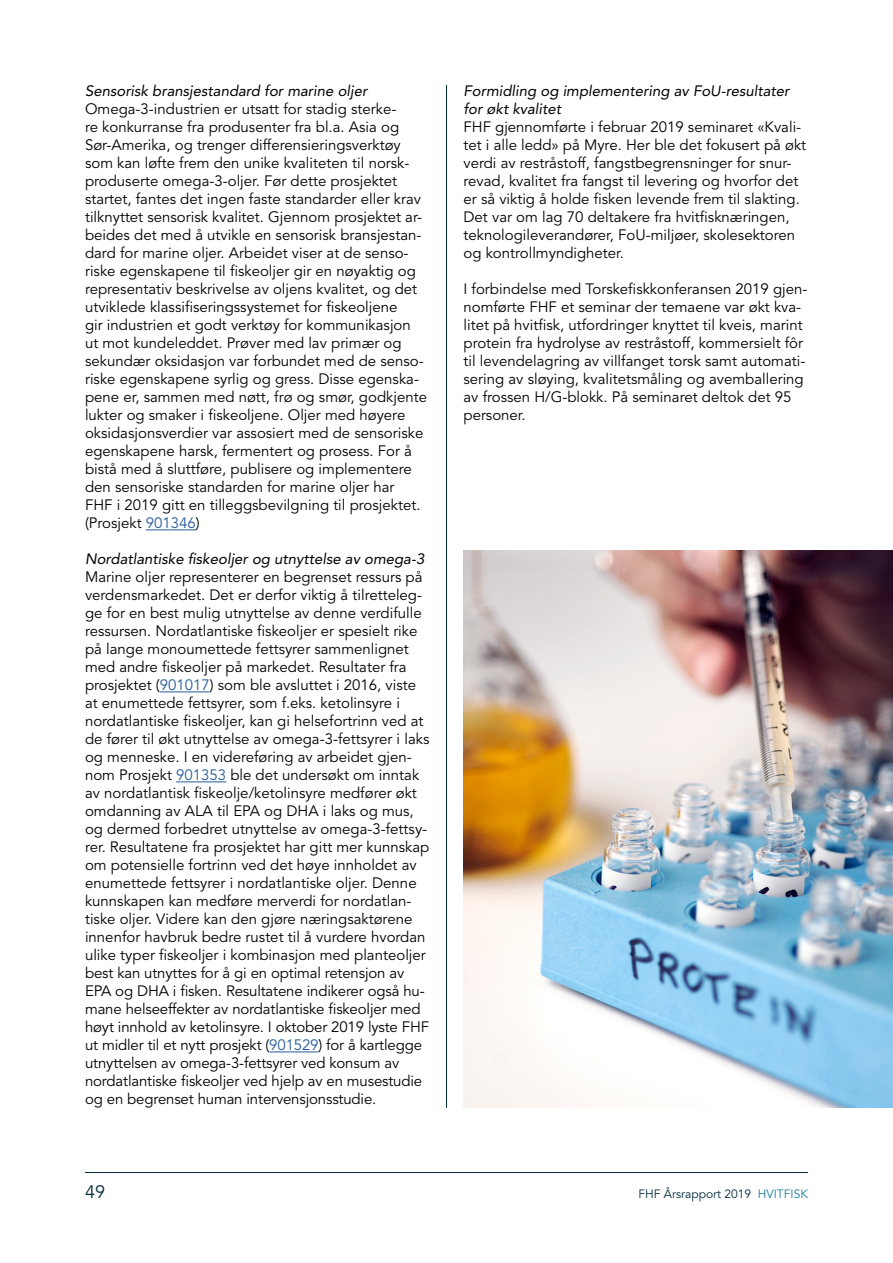
<style>
.page{position:relative;width:893px;height:1263px;background:#fff}
.page>*{position:absolute;margin:0;border:0;box-sizing:border-box;transform-origin:0 0}
.t1{font:18px "Avenir LT";color:#002c3b}
.t2{font:15px/18px "Avenir LT";color:#000}
.t3{font:italic 15px/18px "Avenir LT";color:#000}
.t4{font:12px "Avenir LT";color:#002c3b}
.s1{color:#275b9b}
.s2{color:#1b7d9e}
</style>
<div class="page">
<hr style="left:85px;top:1172px;width:723px;height:1px;background:#002c3b">
<hr style="left:146px;top:529px;width:50px;height:1px;background:#275b9b">
<hr style="left:160px;top:691px;width:50px;height:1px;background:#275b9b">
<hr style="left:176px;top:781px;width:50px;height:1px;background:#275b9b">
<hr style="left:269px;top:1051px;width:49px;height:1px;background:#275b9b">
<hr style="left:446px;top:85px;width:1px;height:1023px;background:#002c3b">
<img style="left:463px;top:551px;width:430px;height:557px">
<p class="t3" style="left:85px;top:82px;width:284px">Sensorisk bransjestandard for marine oljer</p>
<p class="t2" style="left:85px;top:101px;width:343px">Omega-3-industrien er utsatt for stadig sterke-<br>re konkurranse fra produsenter fra bl.a. Asia og Sør-Amerika, og trenger differensieringsverktøy som kan løfte frem den unike kvaliteten til norsk&shy;produserte omega-3-oljer. Før dette prosjektet startet, fantes det ingen faste standarder eller krav tilknyttet sensorisk kvalitet. Gjennom prosjektet ar&shy;beides det med å utvikle en sensorisk bransjestan&shy;dard for marine oljer. Arbeidet viser at de senso&shy;riske egenskapene til fiskeoljer gir en nøyaktig og representativ beskrivelse av oljens kvalitet, og det utviklede klassifiseringssystemet for fiskeoljene<br>gir industrien et godt verktøy for kommunikasjon ut mot kundeleddet. Prøver med lav primær og sekundær oksidasjon var forbundet med de senso&shy;riske egenskapene syrlig og gress. Disse egenska&shy;pene er, sammen med nøtt, frø og smør, godkjente lukter og smaker i fiskeoljene. Oljer med høyere oksidasjonsverdier var assosiert med de sensoriske egenskapene harsk, fermentert og prosess. For å bistå med å sluttføre, publisere og implementere den sensoriske standarden for marine oljer har<br>FHF i 2019 gitt en tilleggsbevilgning til prosjektet. (Prosjekt <span class="s1">901346</span>)</p>
<p class="t3" style="left:85px;top:550px;width:341px">Nordatlantiske fiskeoljer og utnyttelse av omega-3</p>
<p class="t2" style="left:85px;top:569px;width:346px">Marine oljer representerer en begrenset ressurs på verdensmarkedet. Det er derfor viktig å tilretteleg&shy;ge for en best mulig utnyttelse av denne verdifulle ressursen. Nordatlantiske fiskeoljer er spesielt rike på lange monoumettede fettsyrer sammenlignet med andre fiskeoljer på markedet. Resultater fra prosjektet (<span class="s1">901017</span>) som ble avsluttet i 2016, viste at enumettede fettsyrer, som f.eks. ketolinsyre i nordatlantiske fiskeoljer, kan gi helsefortrinn ved at de fører til økt utnyttelse av omega-3-fettsyrer i laks og menneske. I en videreføring av arbeidet gjen&shy;nom Prosjekt <span class="s1">901353</span> ble det undersøkt om inntak av nordatlantisk fiskeolje/ketolinsyre medfører økt omdanning av ALA til EPA og DHA i laks og mus, og dermed forbedret utnyttelse av omega-3-fettsy&shy;rer. Resultatene fra prosjektet har gitt mer kunnskap om potensielle fortrinn ved det høye innholdet av enumettede fettsyrer i nordatlantiske oljer. Denne kunnskapen kan medføre merverdi for nordatlan&shy;tiske oljer. Videre kan den gjøre næringsaktørene innenfor havbruk bedre rustet til å vurdere hvordan ulike typer fiskeoljer i kombinasjon med planteoljer best kan utnyttes for å gi en optimal retensjon av EPA og DHA i fisken. Resultatene indikerer også hu&shy;mane helseeffekter av nordatlantiske fiskeoljer med høyt innhold av ketolinsyre. I oktober 2019 lyste FHF ut midler til et nytt prosjekt (<span class="s1">901529</span>) for å kartlegge utnyttelsen av omega-3-fettsyrer ved konsum av nordatlantiske fiskeoljer ved hjelp av en musestudie og en begrenset human intervensjonsstudie.</p>
<p class="t3" style="left:463px;top:82px;width:327px">Formidling og implementering av FoU-resultater for økt kvalitet</p>
<p class="t2" style="left:463px;top:119px;width:344px">FHF gjennomførte i februar 2019 seminaret «Kvali&shy;tet i alle ledd» på Myre. Her ble det fokusert på økt verdi av restråstoff, fangstbegrensninger for snur&shy;revad, kvalitet fra fangst til levering og hvorfor det er så viktig å holde fisken levende frem til slakting.<br>Det var om lag 70 deltakere fra hvitfisknæringen, teknologileverandører, FoU-miljøer, skolesektoren og kontrollmyndigheter.</p>
<p class="t2" style="left:463px;top:281px;width:346px">I forbindelse med Torskefiskkonferansen 2019 gjen&shy;nomførte FHF et seminar der temaene var økt kva&shy;litet på hvitfisk, utfordringer knyttet til kveis, marint protein fra hydrolyse av restråstoff, kommersielt fôr til levendelagring av villfanget torsk samt automati&shy;sering av sløying, kvalitetsmåling og avemballering av frossen H/G-blokk. På seminaret deltok det 95 personer.</p>
<p class="t1" style="left:85px;top:1182px;width:22px">49</p>
<p class="t4" style="left:638px;top:1187px;width:171px">FHF Årsrapport 2019 <span class="s2">HVITFISK</span></p>
</div>
